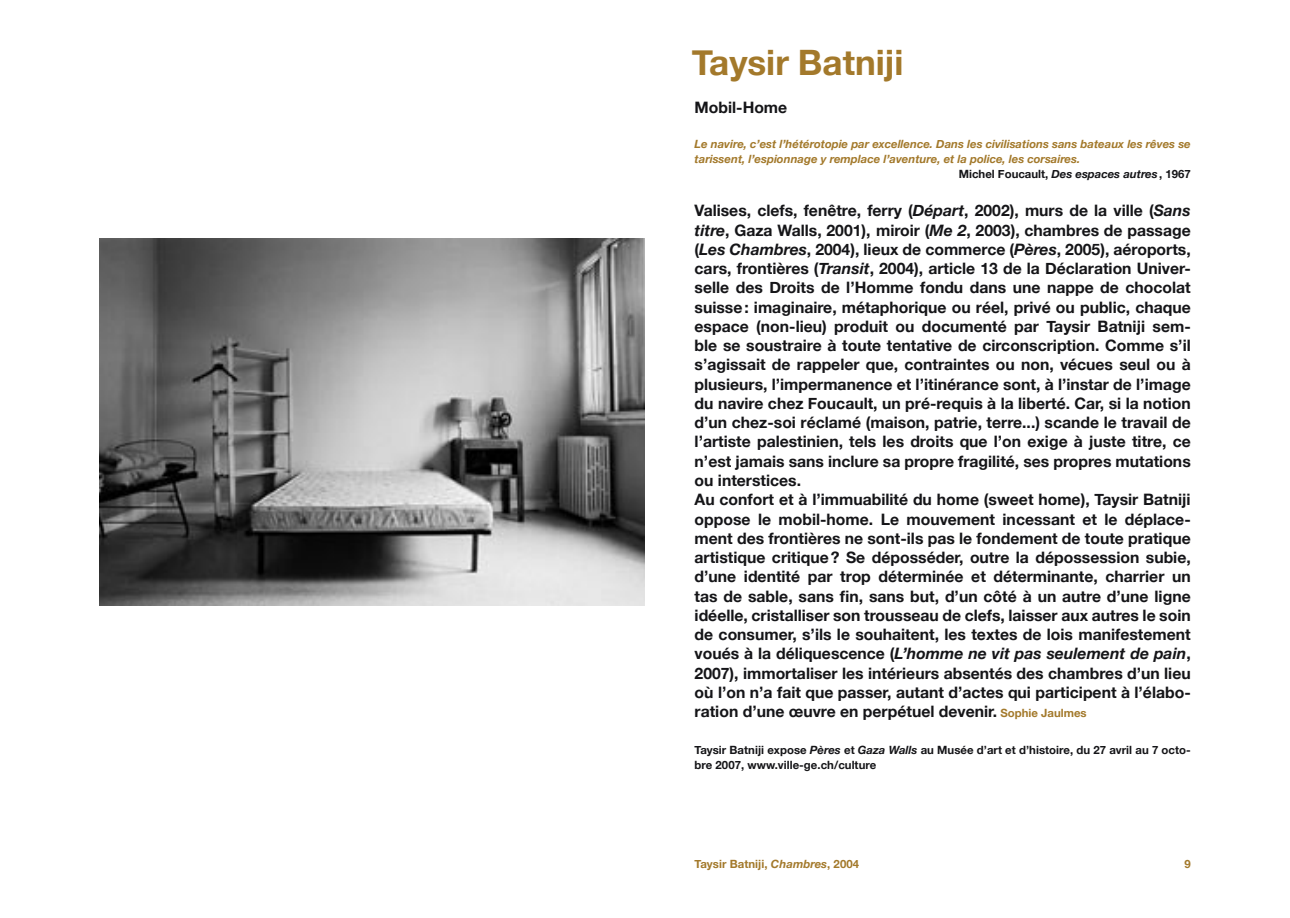
<style>
.page{position:relative;width:1290px;height:918px;background:#fff}
.page>*{position:absolute;margin:0;border:0;box-sizing:border-box;transform-origin:0 0}
.t1{font:700 35px "Helvetica Neue";color:#a3792b}
.t2{font:700 15.75px/19.2px "Helvetica Neue";color:#151518;text-align:justify}
.t3{font:italic 700 11.38px/14.9px "Helvetica Neue";color:#a3792b}
.t4{font:700 11.38px/14.9px "Helvetica Neue";letter-spacing:.005em;color:#151518}
.t5{font:700 11.38px "Helvetica Neue";letter-spacing:.005em;color:#a3792b}
.s1{font-style:italic}
.s2{font-size:11.38px;color:#a3792b}
</style>
<div class="page">
<img style="left:99px;top:238px;width:546px;height:367px">
<p class="t1" style="left:692px;top:40px;width:213px">Taysir Batniji</p>
<p class="t2" style="left:694px;top:97px;width:94px">Mobil-Home</p>
<p class="t3" style="left:694px;top:136px;width:498px">Le navire, c’est l’hétérotopie par excellence. Dans les civilisations sans bateaux les rêves se tarissent, l’espionnage y remplace l’aventure, et la police, les corsaires.</p>
<p class="t4" style="left:959px;top:166px;width:233px">Michel Foucault, <span class="s1">Des espaces autres</span> , 1967</p>
<p class="t2" style="left:694px;top:201px;width:498px">Valises, clefs, fenêtre, ferry (<span class="s1">Départ</span>, 2002), murs de la ville (<span class="s1">Sans titre</span>, Gaza Walls, 2001), miroir (<span class="s1">Me 2</span>, 2003), chambres de passage (<span class="s1">Les Chambres</span>, 2004), lieux de commerce (<span class="s1">Pères</span>, 2005), aéroports, cars, frontières (<span class="s1">Transit</span>, 2004), article 13 de la Déclaration Univer&shy;selle des Droits de l’Homme fondu dans une nappe de chocolat suisse : imaginaire, métaphorique ou réel, privé ou public, chaque espace (non-lieu) produit ou documenté par Taysir Batniji sem&shy;ble se soustraire à toute tentative de circonscription. Comme s’il s’agissait de rappeler que, contraintes ou non, vécues seul ou à plusieurs, l’impermanence et l’itinérance sont, à l’instar de l’image du navire chez Foucault, un pré-requis à la liberté. Car, si la notion d’un chez-soi réclamé (maison, patrie, terre...) scande le travail de l’artiste palestinien, tels les droits que l’on exige à juste titre, ce n’est jamais sans inclure sa propre fragilité, ses propres mutations ou interstices.</p>
<p class="t2" style="left:694px;top:489px;width:498px">Au confort et à l’immuabilité du home (sweet home), Taysir Batniji oppose le mobil-home. Le mouvement incessant et le déplace&shy;ment des frontières ne sont-ils pas le fondement de toute pratique artistique critique ? Se déposséder, outre la dépossession subie, d’une identité par trop déterminée et déterminante, charrier un tas de sable, sans fin, sans but, d’un côté à un autre d’une ligne idéelle, cristalliser son trousseau de clefs, laisser aux autres le soin de consumer, s’ils le souhaitent, les textes de lois manifestement voués à la déliquescence (<span class="s1">L’homme ne vit pas seulement de pain</span>, 2007), immortaliser les intérieurs absentés des chambres d’un lieu où l’on n’a fait que passer, autant d’actes qui participent à l’élabo&shy;ration d’une œuvre en perpétuel devenir. <span class="s2">Sophie Jaulmes</span></p>
<p class="t4" style="left:694px;top:742px;width:498px">Taysir Batniji expose <span class="s1">Pères</span> et <span class="s1">Gaza Walls</span> au Musée d’art et d’histoire, du 27 avril au 7 octo&shy;bre 2007, www.ville-ge.ch/culture</p>
<p class="t5" style="left:694px;top:856px;width:166px">Taysir Batniji, <span class="s1">Chambres</span>, 2004</p>
<p class="t5" style="left:1184px;top:857px;width:8px">9</p>
</div>
